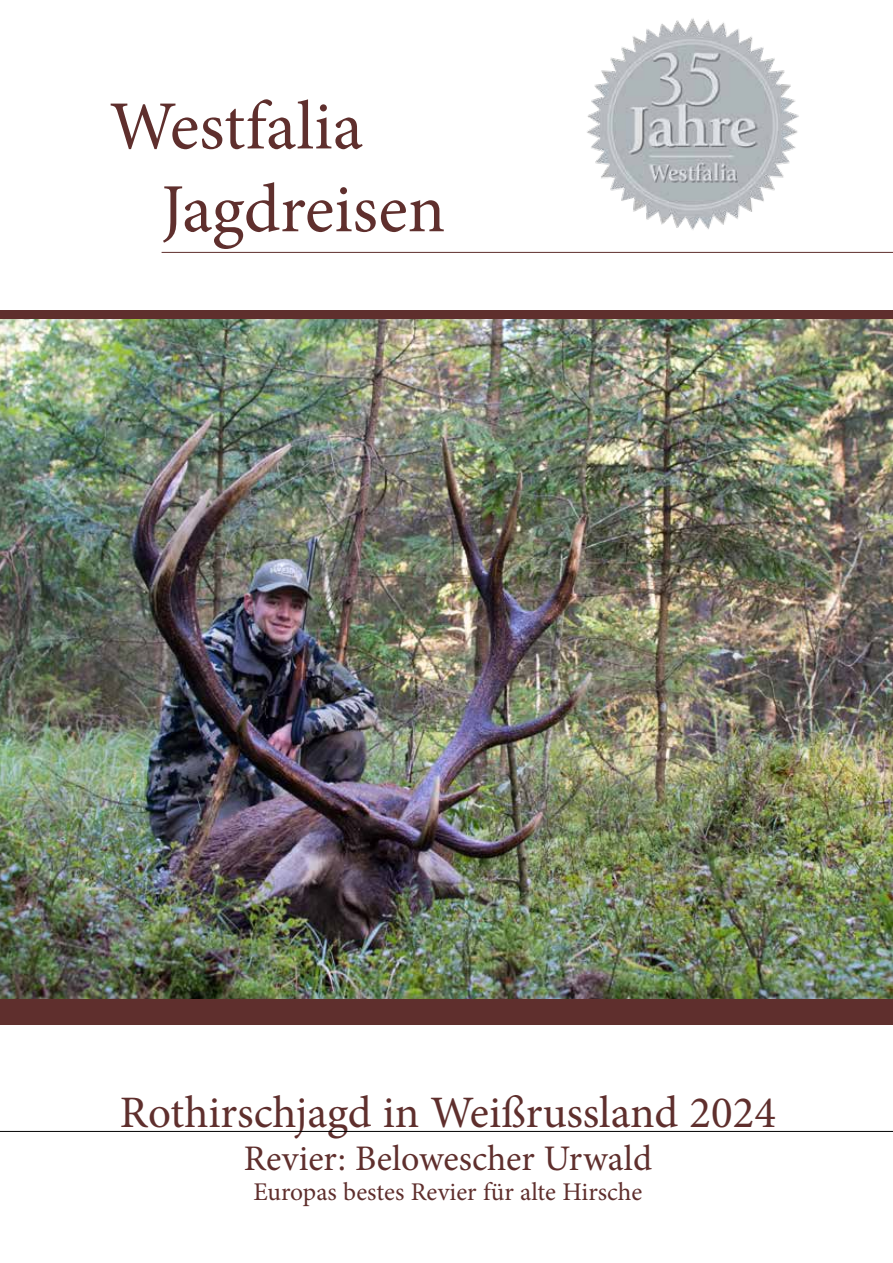
<style>
.page{position:relative;width:893px;height:1263px;background:#fff}
.page>*{position:absolute;margin:0;border:0;box-sizing:border-box;transform-origin:0 0}
.t1{font:69px/82.8px "Minion Pro";color:#5f2f2d}
.t2{font:45px "Minion Pro";color:#5f2f2d}
.t3{font:36px "Minion Pro";color:#5f2f2d}
.t4{font:25.5px "Minion Pro";color:#5f2f2d}
</style>
<div class="page">
<hr style="left:162px;top:252px;width:731px;height:1px;background:#5f2f2d">
<hr style="left:0;top:1131px;width:893px;height:1px;background:#000">
<img style="left:0;top:319px;width:893px;height:680px">
<img style="left:587px;top:18px;width:212px;height:212px">
<div style="left:0;top:310px;width:893px;height:9px;background:#5f2f2d"></div>
<div style="left:0;top:999px;width:893px;height:26px;background:#5f2f2d"></div>
<h1 class="t1" style="left:161px;top:85px;width:286px;text-indent:-52px">Westfalia<br>Jagdreisen</h1>
<h2 class="t2" style="left:120px;top:1082px;width:657px">Rothirschjagd in Weißrussland 2024</h2>
<h3 class="t3" style="left:244px;top:1134px;width:410px">Revier: Belowescher Urwald</h3>
<p class="t4" style="left:254px;top:1175px;width:390px">Europas bestes Revier für alte Hirsche</p>
</div>
